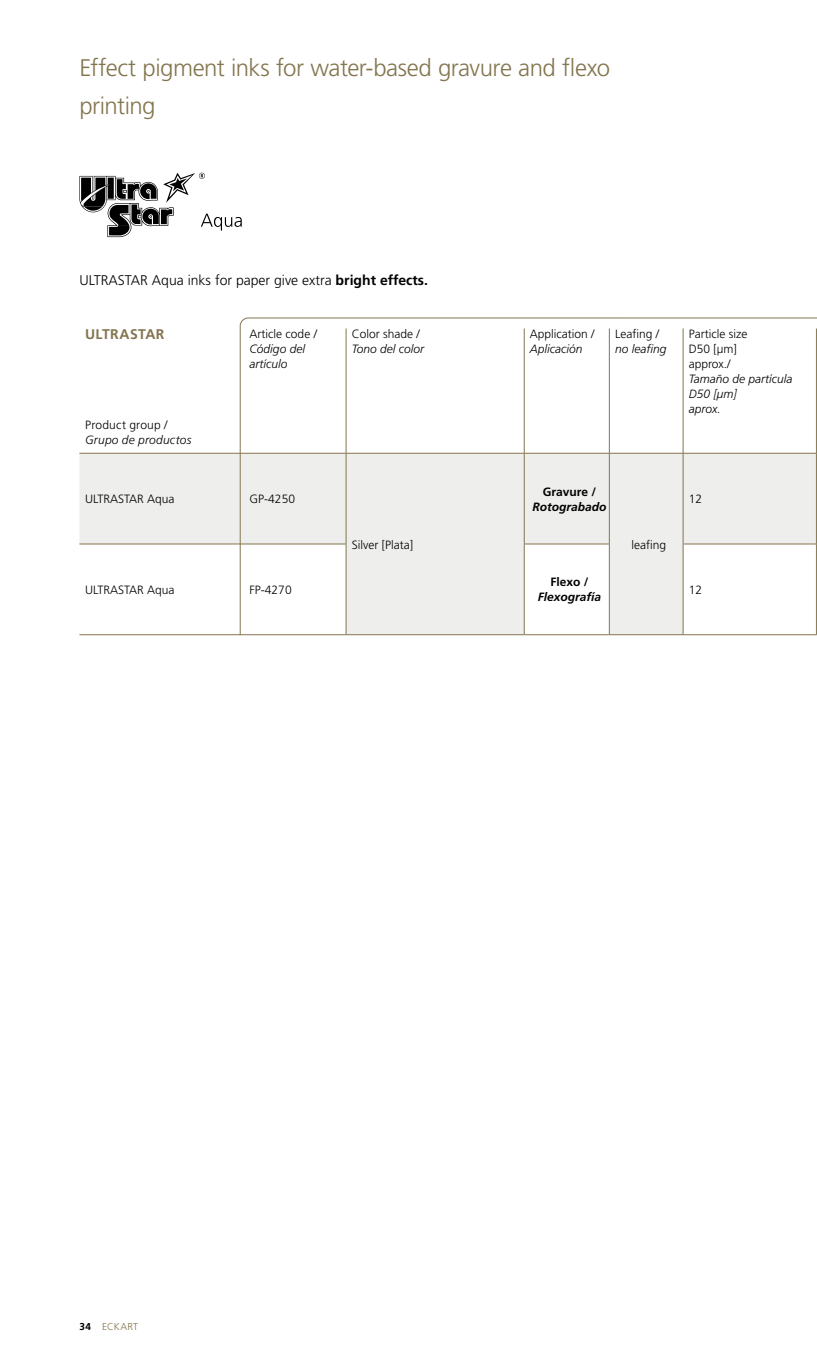
<style>
.page{position:relative;width:817px;height:1361px;background:#fff}
.page>*{position:absolute;margin:0;border:0;box-sizing:border-box;transform-origin:0 0}
.t1{font:300 24px/38px "Frutiger LT Std";letter-spacing:-.02em;color:#83754e}
.t2{font:300 14px "Frutiger LT Std";color:#000}
.t3{font:700 14px "Frutiger LT Std";letter-spacing:.025em;color:#83754e}
.t4{font:300 12px/15px "Frutiger LT Std";color:#000}
.t5{font:italic 300 12px/15px "Frutiger LT Std";color:#000}
.t6{font:italic 700 12px "Frutiger LT Std";color:#000}
.t7{font:700 12px "Frutiger LT Std";color:#000}
.t8{font:300 10px "Frutiger LT Std";letter-spacing:.02em;color:#83754e}
.s1{font-weight:700}
.s2{font-weight:700;color:#000}
</style>
<div class="page">
<div style="left:79px;top:454px;width:160px;height:90px;background:#eeeeed"></div>
<hr style="left:79px;top:453px;width:165px;height:1px;background:#83754e">
<hr style="left:79px;top:544px;width:165px;height:1px;background:#83754e">
<hr style="left:79px;top:634px;width:165px;height:1px;background:#83754e">
<svg style="left:239px;top:317px;width:577px;height:319px"></svg>
<svg style="left:79px;top:173px;width:163px;height:64px"></svg>
<h1 class="t1" style="left:79px;top:49px;width:532px">Effect pigment inks for water-based gravure and flexo printing</h1>
<p class="t2" style="left:79px;top:272px;width:350px">ULTRASTAR Aqua inks for paper give extra <span class="s1">bright effects.</span></p>
<p class="t3" style="left:85px;top:326px;width:81px">ULTRASTAR</p>
<p class="t4" style="left:249px;top:326px;width:69px">Article code /</p>
<p class="t5" style="left:249px;top:341px;width:57px">Código del artículo</p>
<p class="t4" style="left:351px;top:326px;width:70px">Color shade /</p>
<p class="t5" style="left:351px;top:341px;width:74px">Tono del color</p>
<p class="t4" style="left:530px;top:326px;width:66px">Application /</p>
<p class="t5" style="left:530px;top:341px;width:54px">Aplicación</p>
<p class="t4" style="left:615px;top:326px;width:46px">Leafing /</p>
<p class="t5" style="left:615px;top:341px;width:53px">no leafing</p>
<p class="t4" style="left:688px;top:326px;width:60px">Particle size<br>D50 [µm] approx./</p>
<p class="t5" style="left:688px;top:371px;width:105px">Tamaño de partícula<br>D50 [μm]<br>aprox.</p>
<p class="t4" style="left:85px;top:417px;width:84px">Product group /</p>
<p class="t5" style="left:85px;top:432px;width:108px">Grupo de productos</p>
<p class="t4" style="left:85px;top:492px;width:91px">ULTRASTAR Aqua</p>
<p class="t4" style="left:249px;top:492px;width:47px">GP-4250</p>
<p class="t7" style="left:543px;top:484px;width:55px">Gravure /</p>
<p class="t6" style="left:532px;top:499px;width:76px">Rotograbado</p>
<p class="t4" style="left:688px;top:492px;width:15px">12</p>
<p class="t4" style="left:351px;top:537px;width:63px">Silver [Plata]</p>
<p class="t4" style="left:631px;top:537px;width:36px">leafing</p>
<p class="t4" style="left:85px;top:582px;width:91px">ULTRASTAR Aqua</p>
<p class="t4" style="left:249px;top:582px;width:44px">FP-4270</p>
<p class="t7" style="left:550px;top:575px;width:40px">Flexo /</p>
<p class="t6" style="left:537px;top:590px;width:65px">Flexografía</p>
<p class="t4" style="left:688px;top:582px;width:15px">12</p>
<p class="t8" style="left:79px;top:1321px;width:60px"><span class="s2">34</span> ECKART</p>
</div>
